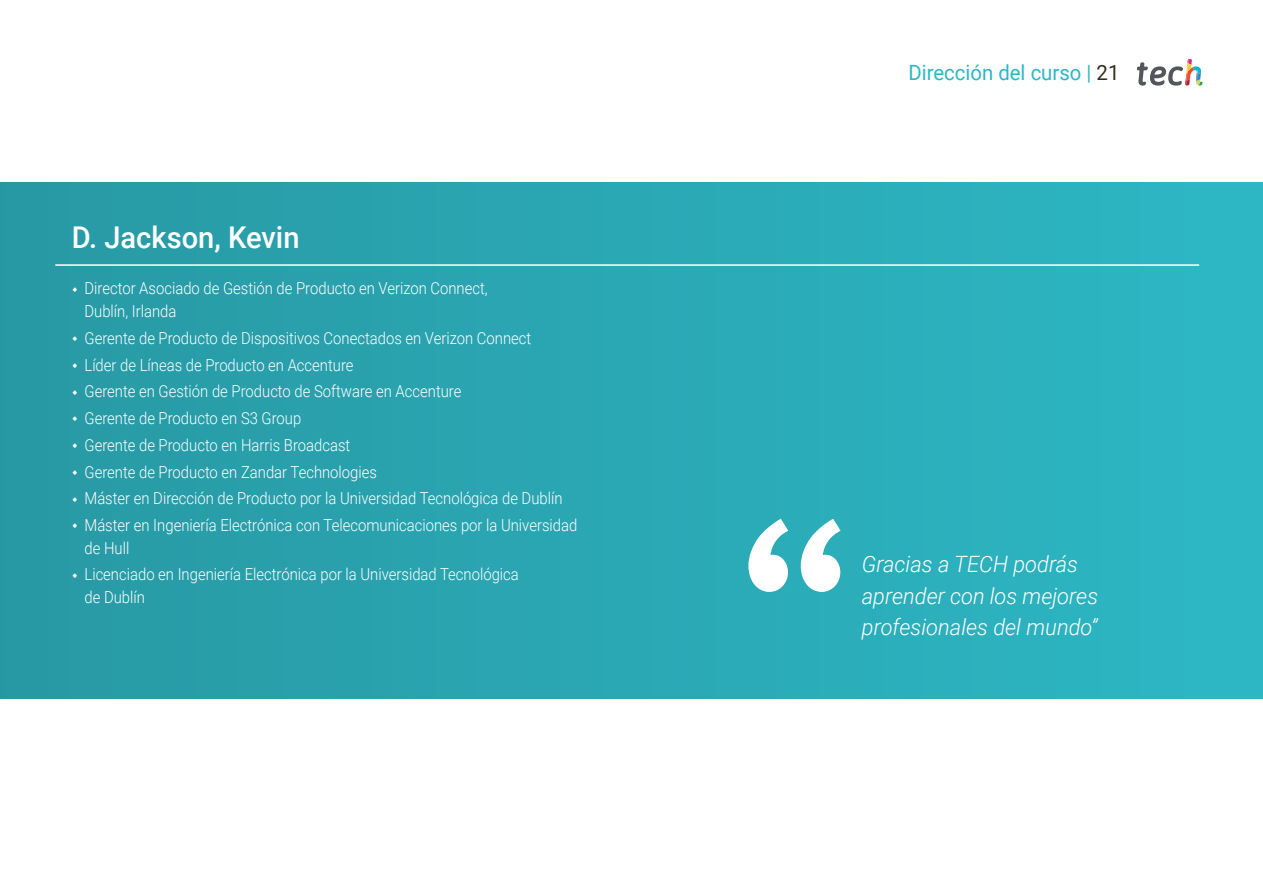
<style>
.page{position:relative;width:1263px;height:893px;background:#fff}
.page>*{position:absolute;margin:0;border:0;box-sizing:border-box;transform-origin:0 0}
.t1{font:500 30px "Roboto";color:#fff}
.t2{font:italic 300 22.5px/31.5px "Roboto";color:#fff}
.t3{font:21px "Roboto";color:#2db8c5}
.t4{font:300 16.5px/26.7px "Roboto";color:#fff;scale:.9 1}
.s1{color:#312e20}
</style>
<div class="page">
<div style="left:0;top:182px;width:1263px;height:516px;background:linear-gradient(to right,#2799a4,#2db7c5)"></div>
<svg style="left:748px;top:519px;width:92px;height:73px"></svg>
<hr style="left:55px;top:264px;width:1144px;height:2px;background:#fff">
<svg style="left:1137px;top:59px;width:65px;height:27px"></svg>
<svg style="left:73px;top:287px;width:4px;height:5px"></svg>
<svg style="left:73px;top:336px;width:4px;height:5px"></svg>
<svg style="left:73px;top:363px;width:4px;height:5px"></svg>
<svg style="left:73px;top:390px;width:4px;height:5px"></svg>
<svg style="left:73px;top:416px;width:4px;height:5px"></svg>
<svg style="left:73px;top:443px;width:4px;height:5px"></svg>
<svg style="left:73px;top:470px;width:4px;height:5px"></svg>
<svg style="left:73px;top:497px;width:4px;height:5px"></svg>
<svg style="left:73px;top:523px;width:4px;height:5px"></svg>
<svg style="left:73px;top:573px;width:4px;height:5px"></svg>
<h1 class="t1" style="left:72px;top:216px;width:229px">D. Jackson, Kevin</h1>
<p class="t4" style="left:85px;top:277px;width:449px;line-height:22.5px">Director Asociado de Gestión de Producto en Verizon Connect,<br>Dublín, Irlanda</p>
<p class="t4" style="left:85px;top:324px;width:549px">Gerente de Producto de Dispositivos Conectados en Verizon Connect<br>Líder de Líneas de Producto en Accenture<br>Gerente en Gestión de Producto de Software en Accenture<br>Gerente de Producto en S3 Group<br>Gerente de Producto en Harris Broadcast<br>Gerente de Producto en Zandar Technologies<br>Máster en Dirección de Producto por la Universidad Tecnológica de Dublín Máster en Ingeniería Electrónica con Telecomunicaciones por la Universidad</p>
<p class="t4" style="left:85px;top:534px;width:484px">de Hull<br>Licenciado en Ingeniería Electrónica por la Universidad Tecnológica</p>
<p class="t4" style="left:85px;top:583px;width:69px">de Dublín</p>
<p class="t3" style="left:908px;top:57px;width:213px">Dirección del curso | <span class="s1">21</span></p>
<h2 class="t2" style="left:862px;top:548px;width:238px">Gracias a TECH podrás aprender con los mejores profesionales del mundo”</h2>
</div>
